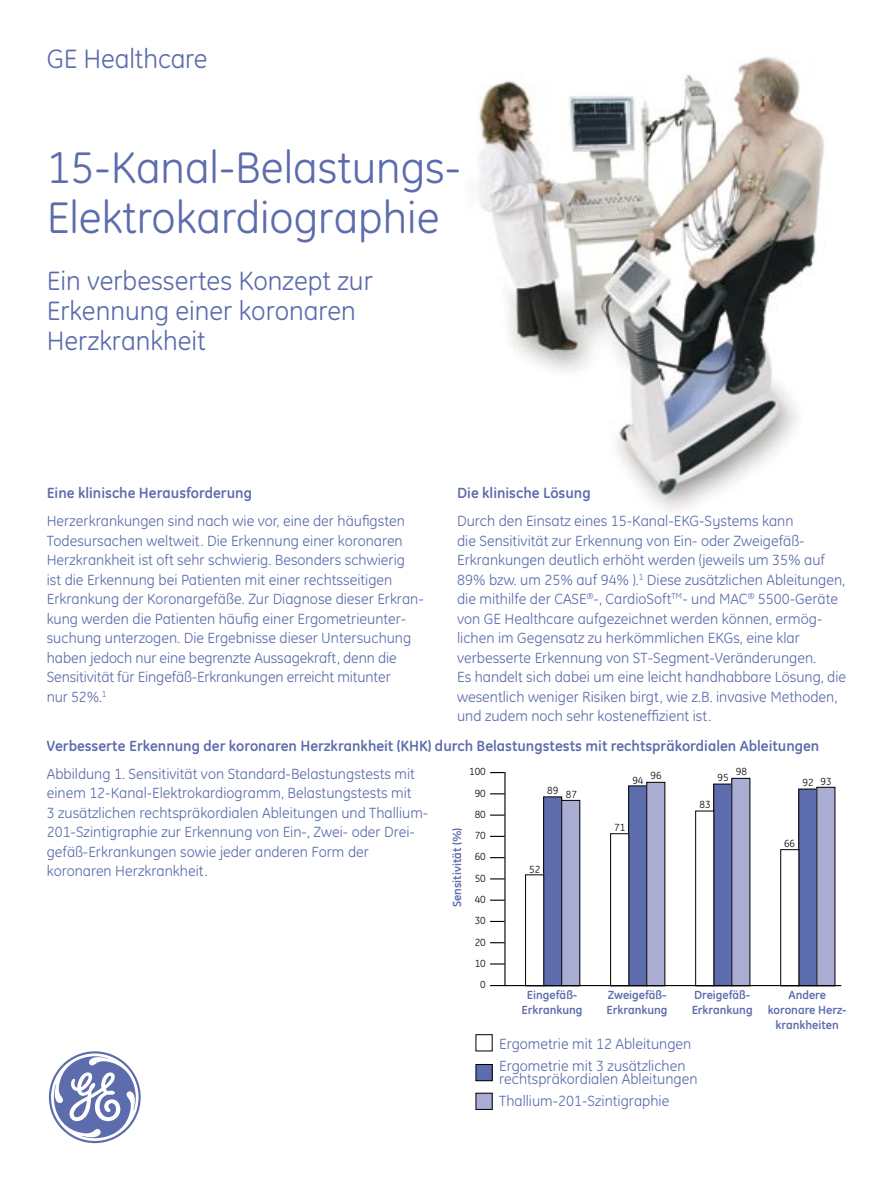
<style>
.page{position:relative;width:893px;height:1191px;background:#fff}
.page>*{position:absolute;margin:0;border:0;box-sizing:border-box;transform-origin:0 0}
.Fließtext{font:45px/49.5px "GE Inspira";color:#5c6cac}
.Fließtext-2{font:27px "GE Inspira";color:#5c6cac}
.BAC{font:27px "GE Inspira";letter-spacing:-.005em;color:#5c6cac}
.Fließtext-3{font:15px/19.5px "GE Inspira";color:#5c6cac}
.Fließtext-4{font:700 15px "GE Inspira";color:#5c6cac}
.Fließtext-5{font:700 12px/15px "GE Inspira";color:#5c6cac;text-align:center}
.Fließtext-6{font:10.5px "GE Inspira";color:#000}
</style>
<div class="page">
<svg style="left:49px;top:1051px;width:92px;height:92px"></svg>
<img style="left:478px;top:57px;width:346px;height:453px">
<div style="left:544px;top:797px;width:18px;height:188px;background:#5c6cac"></div>
<div style="left:543px;top:796px;width:19px;height:190px;border:1px solid #000"></div>
<div style="left:562px;top:800px;width:18px;height:185px;background:#aaadd3"></div>
<div style="left:561px;top:800px;width:19px;height:186px;border:1px solid #000"></div>
<div style="left:525px;top:874px;width:19px;height:112px;border:1px solid #000"></div>
<div style="left:629px;top:786px;width:18px;height:199px;background:#5c6cac"></div>
<div style="left:647px;top:782px;width:18px;height:203px;background:#aaadd3"></div>
<div style="left:646px;top:782px;width:19px;height:204px;border:1px solid #000"></div>
<div style="left:610px;top:833px;width:19px;height:153px;border:1px solid #000"></div>
<div style="left:714px;top:784px;width:18px;height:201px;background:#5c6cac"></div>
<div style="left:732px;top:778px;width:18px;height:207px;background:#aaadd3"></div>
<div style="left:695px;top:810px;width:19px;height:176px;border:1px solid #000"></div>
<div style="left:799px;top:789px;width:18px;height:196px;background:#5c6cac"></div>
<div style="left:817px;top:787px;width:18px;height:198px;background:#aaadd3"></div>
<div style="left:780px;top:849px;width:19px;height:137px;border:1px solid #000"></div>
<hr style="left:504px;top:772px;width:1px;height:214px;background:#000">
<hr style="left:490px;top:985px;width:351px;height:1px;background:#000">
<svg style="left:490px;top:963px;width:15px;height:1px"></svg>
<svg style="left:490px;top:942px;width:15px;height:1px"></svg>
<svg style="left:490px;top:921px;width:15px;height:1px"></svg>
<svg style="left:490px;top:899px;width:15px;height:1px"></svg>
<svg style="left:490px;top:878px;width:15px;height:1px"></svg>
<svg style="left:490px;top:857px;width:15px;height:1px"></svg>
<svg style="left:490px;top:836px;width:15px;height:1px"></svg>
<svg style="left:490px;top:814px;width:15px;height:1px"></svg>
<svg style="left:490px;top:793px;width:15px;height:1px"></svg>
<svg style="left:490px;top:772px;width:15px;height:1px"></svg>
<div style="left:476px;top:1064px;width:16px;height:16px;background:#5c6cac"></div>
<div style="left:476px;top:1064px;width:17px;height:17px;border:1px solid #000"></div>
<div style="left:476px;top:1093px;width:16px;height:16px;background:#aaadd3"></div>
<p class="BAC" style="left:47px;top:43px;width:162px">GE Healthcare</p>
<p class="Fließtext" style="left:47px;top:143px;width:416px">15-Kanal-Belastungs-<br>Elektrokardiographie</p>
<p class="Fließtext-2" style="left:47px;top:266px;width:328px">Ein verbessertes Konzept zur</p>
<p class="Fließtext-2" style="left:47px;top:295px;width:311px">Erkennung einer koronaren</p>
<p class="Fließtext-2" style="left:47px;top:325px;width:160px">Herzkrankheit</p>
<p class="Fließtext-4" style="left:47px;top:483px;width:207px">Eine klinische Herausforderung</p>
<p class="Fließtext-3" style="left:47px;top:511px;width:379px">Herzerkrankungen sind nach wie vor, eine der häufigsten Todesursachen weltweit. Die Erkennung einer koronaren Herzkrankheit ist oft sehr schwierig. Besonders schwierig<br>ist die Erkennung bei Patienten mit einer rechtsseitigen Erkrankung der Koronargefäße. Zur Diagnose dieser Erkran&shy;kung werden die Patienten häufig einer Ergometrieunter&shy;suchung unterzogen. Die Ergebnisse dieser Untersuchung haben jedoch nur eine begrenzte Aussagekraft, denn die Sensitivität für Eingefäß-Erkrankungen erreicht mitunter<br>nur 52%.<sup>1</sup></p>
<p class="Fließtext-4" style="left:457px;top:483px;width:135px">Die klinische Lösung</p>
<p class="Fließtext-3" style="left:457px;top:511px;width:391px">Durch den Einsatz eines 15-Kanal-EKG-Systems kann<br>die Sensitivität zur Erkennung von Ein- oder Zweigefäß-Erkrankungen deutlich erhöht werden (jeweils um 35% auf 89% bzw. um 25% auf 94% ).<sup>1</sup> Diese zusätzlichen Ableitungen, die mithilfe der CASE<sup>®</sup>-, CardioSoft<sup>TM</sup>- und MAC<sup>®</sup> 5500-Geräte von GE Healthcare aufgezeichnet werden können, ermög&shy;lichen im Gegensatz zu herkömmlichen EKGs, eine klar verbesserte Erkennung von ST-Segment-Veränderungen.<br>Es handelt sich dabei um eine leicht handhabbare Lösung, die wesentlich weniger Risiken birgt, wie z.B. invasive Methoden, und zudem noch sehr kosteneffizient ist.</p>
<p class="Fließtext-4" style="left:47px;top:736px;width:774px">Verbesserte Erkennung der koronaren Herzkrankheit (KHK) durch Belastungstests mit rechtspräkordialen Ableitungen</p>
<p class="Fließtext-6" style="left:469px;top:765px;width:18px">100</p>
<p class="Fließtext-6" style="left:475px;top:787px;width:13px">90</p>
<p class="Fließtext-6" style="left:475px;top:808px;width:13px">80</p>
<p class="Fließtext-6" style="left:475px;top:829px;width:13px">70</p>
<p class="Fließtext-6" style="left:475px;top:850px;width:13px">60</p>
<p class="Fließtext-6" style="left:475px;top:872px;width:13px">50</p>
<p class="Fließtext-6" style="left:475px;top:893px;width:13px">40</p>
<p class="Fließtext-6" style="left:475px;top:914px;width:13px">30</p>
<p class="Fließtext-6" style="left:475px;top:935px;width:13px">20</p>
<p class="Fließtext-6" style="left:475px;top:957px;width:13px">10</p>
<p class="Fließtext-6" style="left:480px;top:978px;width:7px">0</p>
<p class="Fließtext-3" style="left:47px;top:764px;width:383px">Abbildung 1. Sensitivität von Standard-Belastungstests mit einem 12-Kanal-Elektrokardiogramm, Belastungstests mit<br>3 zusätzlichen rechtspräkordialen Ableitungen und Thallium-201-Szintigraphie zur Erkennung von Ein-, Zwei- oder Drei&shy;gefäß-Erkrankungen sowie jeder anderen Form der koronaren Herzkrankheit.</p>
<p class="Fließtext-6" style="left:736px;top:765px;width:13px">98</p>
<p class="Fließtext-6" style="left:650px;top:769px;width:13px">96</p>
<p class="Fließtext-6" style="left:717px;top:771px;width:13px">95</p>
<p class="Fließtext-6" style="left:632px;top:774px;width:13px">94</p>
<p class="Fließtext-6" style="left:802px;top:777px;width:13px">92</p>
<p class="Fließtext-6" style="left:820px;top:775px;width:13px">93</p>
<p class="Fließtext-6" style="left:547px;top:784px;width:13px">89</p>
<p class="Fließtext-6" style="left:566px;top:788px;width:13px">87</p>
<p class="Fließtext-6" style="left:699px;top:798px;width:13px">83</p>
<p class="Fließtext-6" style="left:614px;top:821px;width:13px">71</p>
<p class="Fließtext-5" style="left:449px;top:907px;width:81px;rotate:-90deg">Sensitivität (%)</p>
<p class="Fließtext-6" style="left:784px;top:837px;width:13px">66</p>
<p class="Fließtext-6" style="left:529px;top:863px;width:13px">52</p>
<p class="Fließtext-5" style="left:522px;top:987px;width:63px">Eingefäß-<br>Erkrankung</p>
<p class="Fließtext-5" style="left:607px;top:987px;width:63px;text-align:left">Zweigefäß-<br>Erkrankung</p>
<p class="Fließtext-5" style="left:692px;top:987px;width:63px;text-align:left">Dreigefäß-<br>Erkrankung</p>
<p class="Fließtext-5" style="left:768px;top:987px;width:80px">Andere koronare Herz&shy;krankheiten</p>
<p class="Fließtext-3" style="left:499px;top:1033px;width:194px">Ergometrie mit 12 Ableitungen</p>
<p class="Fließtext-3" style="left:499px;top:1058px;width:200px;line-height:13.5px">Ergometrie mit 3 zusätzlichen rechtspräkordialen Ableitungen</p>
<p class="Fließtext-3" style="left:499px;top:1091px;width:172px">Thallium-201-Szintigraphie</p>
</div>
